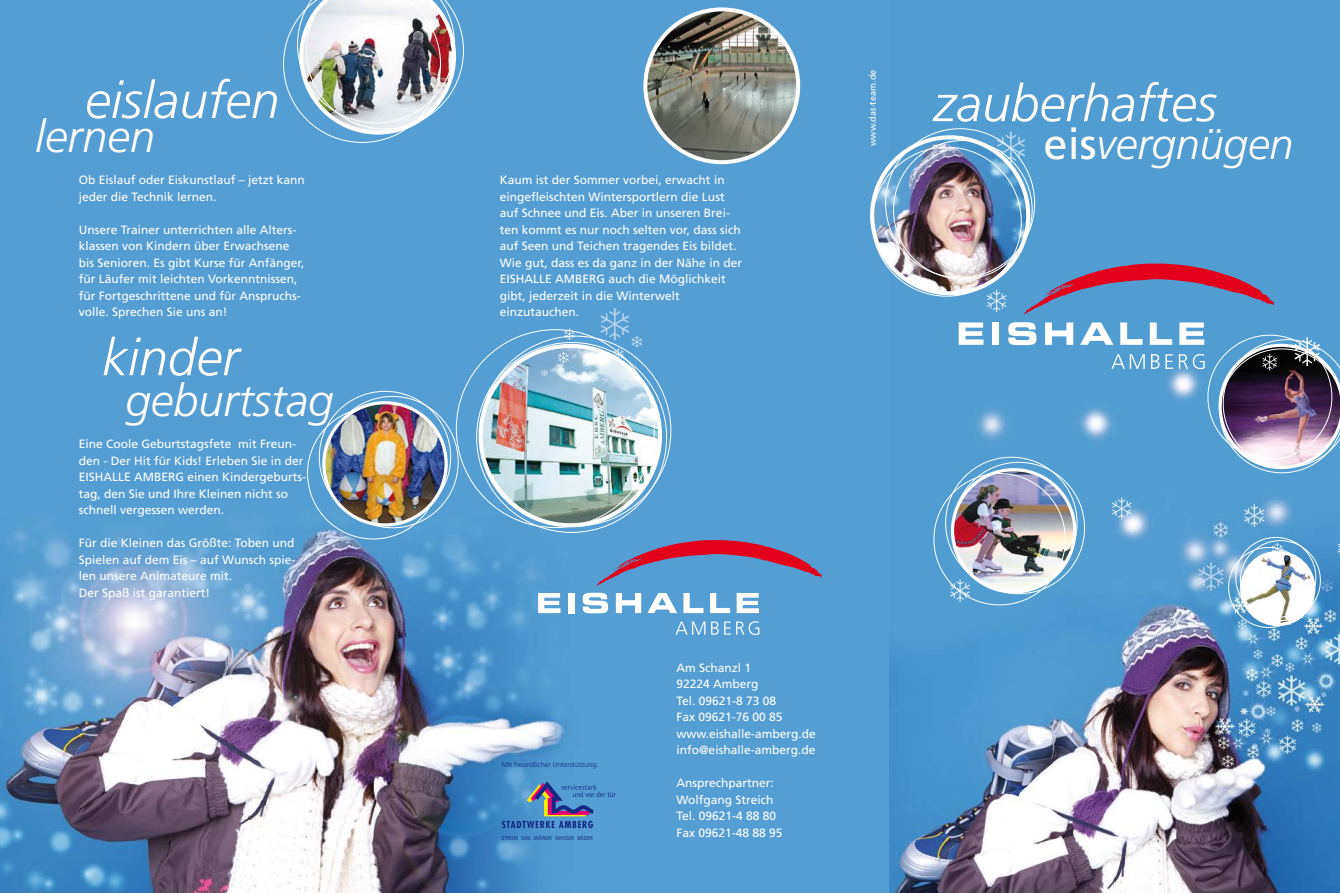
<style>
.page{position:relative;width:1340px;height:893px;background:#fff}
.page>*{position:absolute;margin:0;border:0;box-sizing:border-box;transform-origin:0 0}
.t1{font:italic 300 51.45px "Frutiger";color:#fff}
.t2{font:italic 300 45px "Frutiger";color:#fff}
.t3{font:italic 300 43.2px "Frutiger";color:#fff}
.t4{font:12px/16.5px "Frutiger";color:#fff}
.t5{font:9px "Frutiger";color:#fff}
.t6{font:300 7.2px "Frutiger";color:#162983}
.t7{font:5.85px "Rotis Sans Serif";color:#162983}
.s1{font-weight:400;font-style:normal}
</style>
<div class="page">
<img style="left:0;top:0;width:889px;height:893px">
<img style="left:889px;top:0;width:450px;height:893px">
<img style="left:872px;top:137px;width:156px;height:156px;border-radius:78px">
<div style="left:870px;top:135px;width:160px;height:160px;border:4px solid #fff;border-radius:50%"></div>
<svg style="left:986px;top:290px;width:20px;height:22px"></svg>
<img style="left:1241px;top:552px;width:72px;height:72px;border-radius:36px">
<div style="left:1240px;top:551px;width:75px;height:75px;border:3px solid #fff;border-radius:50%"></div>
<svg style="left:1337px;top:544px;width:2px;height:9px"></svg>
<svg style="left:1271px;top:543px;width:11px;height:12px"></svg>
<img style="left:952px;top:470px;width:122px;height:122px;border-radius:61px">
<div style="left:950px;top:468px;width:126px;height:125px;border:3px solid #fff;border-radius:50%"></div>
<svg style="left:996px;top:132px;width:29px;height:32px"></svg>
<img style="left:1218px;top:337px;width:121px;height:136px">
<svg style="left:1023px;top:264px;width:251px;height:50px;background:#7575a2"></svg>
<svg style="left:958px;top:322px;width:25px;height:23px"></svg>
<div style="left:992px;top:322px;width:7px;height:23px;background:#fff"></div>
<svg style="left:1008px;top:322px;width:28px;height:23px"></svg>
<svg style="left:1045px;top:322px;width:28px;height:23px"></svg>
<svg style="left:1080px;top:322px;width:33px;height:23px"></svg>
<svg style="left:1120px;top:322px;width:22px;height:23px"></svg>
<svg style="left:1149px;top:322px;width:23px;height:23px"></svg>
<svg style="left:1179px;top:322px;width:25px;height:23px"></svg>
<svg style="left:1111px;top:354px;width:33px;height:15px"></svg>
<svg style="left:1150px;top:354px;width:9px;height:15px"></svg>
<svg style="left:1165px;top:354px;width:7px;height:15px"></svg>
<svg style="left:1178px;top:354px;width:26px;height:15px"></svg>
<svg style="left:502px;top:781px;width:113px;height:47px;background:#5583b7"></svg>
<div style="left:1235px;top:537px;width:80px;height:81px;border:1px solid #fff;border-radius:50%"></div>
<div style="left:1240px;top:540px;width:80px;height:81px;border:1px solid #fff;border-radius:50%"></div>
<div style="left:1228px;top:547px;width:80px;height:81px;border:1px solid #fff;border-radius:50%"></div>
<svg style="left:1111px;top:497px;width:20px;height:23px"></svg>
<svg style="left:950px;top:579px;width:20px;height:23px"></svg>
<svg style="left:597px;top:540px;width:225px;height:46px;background:#7776a5"></svg>
<svg style="left:538px;top:593px;width:22px;height:20px"></svg>
<div style="left:568px;top:593px;width:6px;height:20px;background:#fff"></div>
<svg style="left:582px;top:593px;width:26px;height:20px"></svg>
<svg style="left:616px;top:593px;width:25px;height:20px"></svg>
<svg style="left:647px;top:593px;width:30px;height:20px"></svg>
<svg style="left:683px;top:593px;width:20px;height:20px"></svg>
<svg style="left:710px;top:593px;width:20px;height:20px"></svg>
<svg style="left:736px;top:593px;width:23px;height:20px"></svg>
<svg style="left:675px;top:621px;width:30px;height:14px"></svg>
<svg style="left:711px;top:621px;width:7px;height:14px"></svg>
<svg style="left:724px;top:621px;width:35px;height:14px"></svg>
<img style="left:480px;top:346px;width:180px;height:179px;border-radius:90px">
<div style="left:478px;top:344px;width:184px;height:183px;border:4px solid #fff;border-radius:50%"></div>
<img style="left:324px;top:403px;width:122px;height:122px;border-radius:61px">
<div style="left:322px;top:401px;width:126px;height:125px;border:3px solid #fff;border-radius:50%"></div>
<svg style="left:564px;top:328px;width:10px;height:12px"></svg>
<svg style="left:558px;top:352px;width:11px;height:12px"></svg>
<svg style="left:541px;top:369px;width:6px;height:8px"></svg>
<svg style="left:600px;top:308px;width:42px;height:52px;background:#76b0db"></svg>
<img style="left:283px;top:0;width:180px;height:143px">
<img style="left:645px;top:9px;width:153px;height:153px;border-radius:76px">
<div style="left:643px;top:7px;width:157px;height:157px;border:4px solid #fff;border-radius:50%"></div>
<h1 class="t1" style="left:85px;top:71px;width:196px">eislaufen</h1>
<h2 class="t2" style="left:35px;top:111px;width:122px">lernen</h2>
<p class="t4" style="left:79px;top:172px;width:228px">Ob Eislauf oder Eiskunstlauf – jetzt kann jeder die Technik lernen.</p>
<p class="t4" style="left:79px;top:221px;width:227px">Unsere Trainer unterrichten alle Alters&shy;klassen von Kindern über Erwachsene bis Senioren. Es gibt Kurse für Anfänger, für Läufer mit leichten Vorkenntnissen, für Fortgeschrittene und für Anspruchs&shy;volle. Sprechen Sie uns an!</p>
<h1 class="t1" style="left:102px;top:328px;width:139px">kinder</h1>
<h2 class="t2" style="left:126px;top:375px;width:209px">geburtstag</h2>
<p class="t4" style="left:79px;top:436px;width:229px">Eine Coole Geburtstagsfete mit Freun&shy;den - Der Hit für Kids! Erleben Sie in der EISHALLE AMBERG einen Kindergeburts&shy;tag, den Sie und Ihre Kleinen nicht so schnell vergessen werden.</p>
<p class="t4" style="left:79px;top:535px;width:218px">Für die Kleinen das Größte: Toben und<br>Spielen auf dem Eis – auf Wunsch spie&shy;len unsere Animateure mit.<br>Der Spaß ist garantiert!</p>
<p class="t4" style="left:500px;top:172px;width:244px">Kaum ist der Sommer vorbei, erwacht in eingefleischten Wintersportlern die Lust auf Schnee und Eis. Aber in unseren Brei&shy;ten kommt es nur noch selten vor, dass sich auf Seen und Teichen tragendes Eis bildet.<br>Wie gut, dass es da ganz in der Nähe in der EISHALLE AMBERG auch die Möglichkeit gibt, jederzeit in die Winterwelt einzutauchen.</p>
<p class="t5" style="left:867px;top:146px;width:78px;rotate:-90deg">www.das-team.de</p>
<h1 class="t1" style="left:933px;top:74px;width:285px">zauberhaftes</h1>
<h3 class="t3" style="left:1043px;top:119px;width:251px"><span class="s1">eis</span>vergnügen</h3>
<p class="t6" style="left:502px;top:760px;width:98px">Mit freundlicher Unterstützung:</p>
<p class="t7" style="left:502px;top:835px;width:92px">STROM GAS WÄRME WASSER BÄDER</p>
<p class="t4" style="left:676px;top:659px;width:141px">Am Schanzl 1<br>92224 Amberg<br>Tel. 09621-8 73 08<br>Fax 09621-76 00 85 www.eishalle-amberg.de info@eishalle-amberg.de</p>
<p class="t4" style="left:676px;top:775px;width:108px">Ansprechpartner:<br>Wolfgang Streich<br>Tel. 09621-4 88 80<br>Fax 09621-48 88 95</p>
</div>
